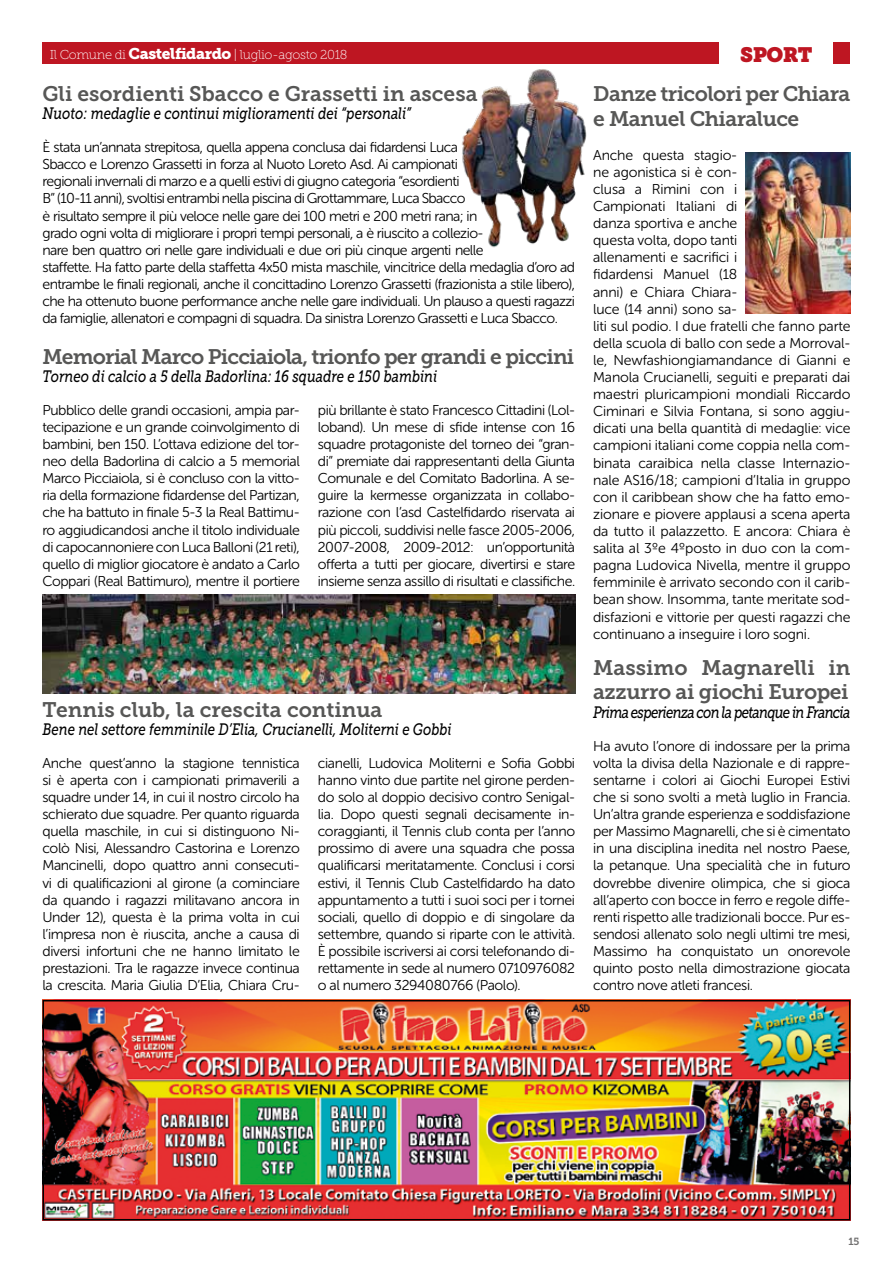
<style>
.page{position:relative;width:893px;height:1263px;background:#fff}
.page>*{position:absolute;margin:0;border:0;box-sizing:border-box;transform-origin:0 0}
.t1{font:21px/24.8px "Museo Slab 700";letter-spacing:-.02em;color:#575756}
.t2{font:21px "Museo Slab 700";color:#575756}
.t3{font:21px "Museo Slab 700";letter-spacing:-.04em;color:#575756}
.t4{font:20.7px "Museo Slab";letter-spacing:-.03em;color:#be1622}
.t5{font:italic 16.5px "Museo Slab 500";letter-spacing:-.005em;color:#000;scale:.8 1}
.t6{font:italic 16.5px "Museo Slab 500";letter-spacing:-.05em;color:#000;scale:.8 1}
.t7{font:14.25px/17.1px "Museo Sans Rounded 300";letter-spacing:-.025em;color:#000;text-align:justify}
.t8{font:12.9px "Museo Slab 100";letter-spacing:-.025em;color:#fff}
.t9{font:10.35px "Museo Slab 700";color:#706f6f}
.s1{font-family:"Museo Slab 900";font-size:15.45px}
</style>
<div class="page">
<div style="left:43px;top:43px;width:807px;height:21px;background:#be1622"></div>
<div style="left:720px;top:37px;width:113px;height:35px;background:#fff"></div>
<img style="left:46px;top:1003px;width:801px;height:214px">
<div style="left:43px;top:1000px;width:807px;height:220px;border:2px solid #000"></div>
<img style="left:441px;top:42px;width:175px;height:206px">
<img style="left:43px;top:594px;width:532px;height:99px">
<img style="left:746px;top:153px;width:104px;height:161px">
<p class="t8" style="left:50px;top:48px;width:299px">Il Comune di <span class="s1">Castelfidardo</span> | luglio-agosto 2018</p>
<h2 class="t4" style="left:740px;top:43px;width:74px">SPORT</h2>
<h1 class="t2" style="left:43px;top:82px;width:437px">Gli esordienti Sbacco e Grassetti in ascesa</h1>
<p class="t5" style="left:43px;top:105px;width:462px">Nuoto: medaglie e continui miglioramenti dei “personali”</p>
<p class="t7" style="left:43px;top:139px;width:534px;text-align:left">È stata un’annata strepitosa, quella appena conclusa dai fidardensi Luca<br>Sbacco e Lorenzo Grassetti in forza al Nuoto Loreto Asd. Ai campionati<br>regionali invernali di marzo e a quelli estivi di giugno categoria “esordienti<br>B” (10-11 anni), svoltisi entrambi nella piscina di Grottammare, Luca Sbacco<br>è risultato sempre il più veloce nelle gare dei 100 metri e 200 metri rana; in<br>grado ogni volta di migliorare i propri tempi personali, a è riuscito a collezio-<br>nare ben quattro ori nelle gare individuali e due ori più cinque argenti nelle<br>staffette. Ha fatto parte della staffetta 4x50 mista maschile, vincitrice della medaglia d’oro ad entrambe le finali regionali, anche il concittadino Lorenzo Grassetti (frazionista a stile libero), che ha ottenuto buone performance anche nelle gare individuali. Un plauso a questi ragazzi da famiglie, allenatori e compagni di squadra. Da sinistra Lorenzo Grassetti e Luca Sbacco.</p>
<h1 class="t3" style="left:43px;top:344px;width:533px">Memorial Marco Picciaiola, trionfo per grandi e piccini</h1>
<p class="t5" style="left:43px;top:367px;width:495px">Torneo di calcio a 5 della Badorlina: 16 squadre e 150 bambini</p>
<p class="t7" style="left:43px;top:401px;width:259px">Pubblico delle grandi occasioni, ampia par&shy;tecipazione e un grande coinvolgimento di bambini, ben 150. L’ottava edizione del tor&shy;neo della Badorlina di calcio a 5 memorial Marco Picciaiola, si è concluso con la vitto&shy;ria della formazione fidardense del Partizan, che ha battuto in finale 5-3 la Real Battimu&shy;ro aggiudicandosi anche il titolo individuale di capocannoniere con Luca Balloni (21 reti), quello di miglior giocatore è andato a Carlo Coppari (Real Battimuro), mentre il portiere</p>
<p class="t7" style="left:318px;top:401px;width:259px">più brillante è stato Francesco Cittadini (Lol&shy;loband). Un mese di sfide intense con 16 squadre protagoniste del torneo dei “gran&shy;di” premiate dai rappresentanti della Giunta Comunale e del Comitato Badorlina. A se&shy;guire la kermesse organizzata in collabo&shy;razione con l’asd Castelfidardo riservata ai più piccoli, suddivisi nelle fasce 2005-2006, 2007-2008, 2009-2012: un’opportunità offerta a tutti per giocare, divertirsi e stare insieme senza assillo di risultati e classifiche.</p>
<h1 class="t2" style="left:43px;top:697px;width:341px">Tennis club, la crescita continua</h1>
<p class="t5" style="left:43px;top:720px;width:513px">Bene nel settore femminile D’Elia, Crucianelli, Moliterni e Gobbi</p>
<p class="t7" style="left:43px;top:754px;width:259px">Anche quest’anno la stagione tennistica si è aperta con i campionati primaverili a squadre under 14, in cui il nostro circolo ha schierato due squadre. Per quanto riguarda quella maschile, in cui si distinguono Ni&shy;colò Nisi, Alessandro Castorina e Lorenzo Mancinelli, dopo quattro anni consecuti&shy;vi di qualificazioni al girone (a cominciare da quando i ragazzi militavano ancora in Under 12), questa è la prima volta in cui l’impresa non è riuscita, anche a causa di diversi infortuni che ne hanno limitato le prestazioni. Tra le ragazze invece continua la crescita. Maria Giulia D’Elia, Chiara Cru-</p>
<p class="t7" style="left:318px;top:754px;width:259px">cianelli, Ludovica Moliterni e Sofia Gobbi hanno vinto due partite nel girone perden&shy;do solo al doppio decisivo contro Senigal&shy;lia. Dopo questi segnali decisamente in&shy;coraggianti, il Tennis club conta per l’anno prossimo di avere una squadra che possa qualificarsi meritatamente. Conclusi i corsi estivi, il Tennis Club Castelfidardo ha dato appuntamento a tutti i suoi soci per i tornei sociali, quello di doppio e di singolare da settembre, quando si riparte con le attività.<br>È possibile iscriversi ai corsi telefonando di&shy;rettamente in sede al numero 0710976082 o al numero 3294080766 (Paolo).</p>
<h1 class="t1" style="left:593px;top:81px;width:259px">Danze tricolori per Chiara e Manuel Chiaraluce</h1>
<p class="t7" style="left:593px;top:146px;width:259px;text-align:left">Anche questa stagio-<br>ne agonistica si è con-<br>clusa a Rimini con i<br>Campionati Italiani di<br>danza sportiva e anche<br>questa volta, dopo tanti<br>allenamenti e sacrifici i<br>fidardensi Manuel (18<br>anni) e Chiara Chiara-<br>luce (14 anni) sono sa-<br>liti sul podio. I due fratelli che fanno parte della scuola di ballo con sede a Morroval&shy;le, Newfashiongiamandance di Gianni e Manola Crucianelli, seguiti e preparati dai maestri pluricampioni mondiali Riccardo Ciminari e Silvia Fontana, si sono aggiu&shy;dicati una bella quantità di medaglie: vice campioni italiani come coppia nella com&shy;binata caraibica nella classe Internazio&shy;nale AS16/18; campioni d’Italia in gruppo con il caribbean show che ha fatto emo&shy;zionare e piovere applausi a scena aperta da tutto il palazzetto. E ancora: Chiara è salita al 3ºe 4ºposto in duo con la com&shy;pagna Ludovica Nivella, mentre il gruppo femminile è arrivato secondo con il carib&shy;bean show. Insomma, tante meritate sod&shy;disfazioni e vittorie per questi ragazzi che continuano a inseguire i loro sogni.</p>
<h1 class="t1" style="left:593px;top:655px;width:259px">Massimo Magnarelli in azzurro ai giochi Europei</h1>
<p class="t6" style="left:593px;top:703px;width:323px">Prima esperienza con la petanque in Francia</p>
<p class="t7" style="left:593px;top:737px;width:259px">Ha avuto l’onore di indossare per la prima volta la divisa della Nazionale e di rappre&shy;sentarne i colori ai Giochi Europei Estivi che si sono svolti a metà luglio in Francia.<br>Un’altra grande esperienza e soddisfazione per Massimo Magnarelli, che si è cimentato in una disciplina inedita nel nostro Paese, la petanque. Una specialità che in futuro dovrebbe divenire olimpica, che si gioca all’aperto con bocce in ferro e regole diffe&shy;renti rispetto alle tradizionali bocce. Pur es&shy;sendosi allenato solo negli ultimi tre mesi, Massimo ha conquistato un onorevole quinto posto nella dimostrazione giocata contro nove atleti francesi.</p>
<p class="t9" style="left:848px;top:1236px;width:13px">15</p>
</div>
